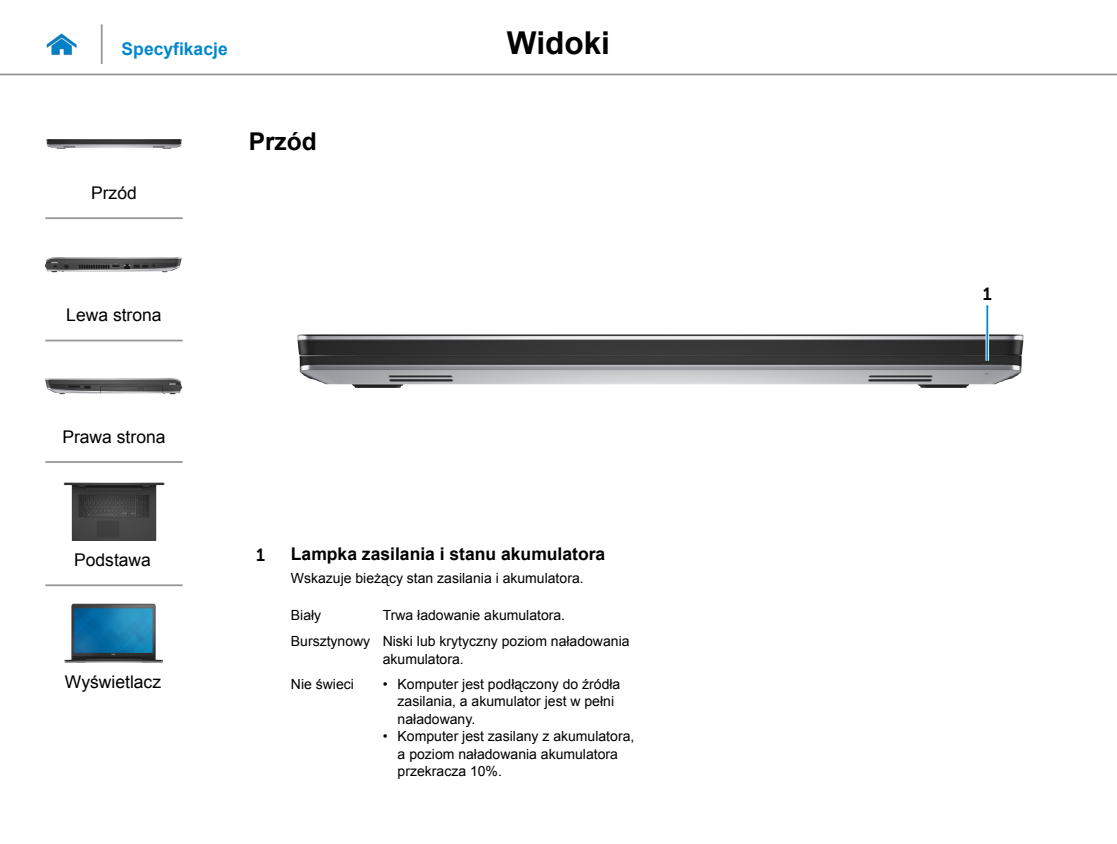
<style>
.page{position:relative;width:1117px;height:844px;background:#fff}
.page>*{position:absolute;margin:0;border:0;box-sizing:border-box;transform-origin:0 0}
.t1{font:700 31.5px "Arial";color:#000}
.Head2{font:700 24.5px "Arial";color:#000}
.t2{font:17.5px "Arial";color:#000}
.Callout_Head{font:700 17.5px "Arial";color:#000}
.Hyperlink{font:700 17.5px "Arial";color:#0087cc}
.Callout-L{font:17.5px "Museo Sans For Dell 700";color:#000}
.Callout_description{font:14px/17.5px "Arial";color:#000}
</style>
<div class="page">
<hr style="left:0;top:74px;width:1116px;height:1px;background:#939598">
<img style="left:46px;top:33px;width:31px;height:23px">
<img style="left:297px;top:328px;width:727px;height:60px">
<hr style="left:985px;top:305px;width:3px;height:55px;background:#fff">
<hr style="left:986px;top:305px;width:1px;height:55px;background:#0087cc">
<hr style="left:101px;top:24px;width:2px;height:40px;background:#939598">
<img style="left:46px;top:139px;width:136px;height:10px">
<img style="left:45px;top:257px;width:137px;height:16px">
<img style="left:45px;top:378px;width:137px;height:16px">
<img style="left:64px;top:482px;width:100px;height:58px">
<img style="left:65px;top:603px;width:98px;height:59px">
<hr style="left:45px;top:217px;width:138px;height:2px;background:#939598">
<hr style="left:45px;top:339px;width:138px;height:2px;background:#939598">
<hr style="left:45px;top:461px;width:138px;height:2px;background:#939598">
<hr style="left:45px;top:584px;width:138px;height:2px;background:#939598">
<p class="Hyperlink" style="left:122px;top:37px;width:108px">Specyfikacje</p>
<h1 class="t1" style="left:507px;top:22px;width:104px">Widoki</h1>
<p class="t2" style="left:91px;top:181px;width:47px">Przód</p>
<p class="t2" style="left:66px;top:303px;width:97px">Lewa strona</p>
<p class="t2" style="left:62px;top:425px;width:105px">Prawa strona</p>
<p class="t2" style="left:74px;top:548px;width:78px">Podstawa</p>
<p class="t2" style="left:65px;top:670px;width:98px">Wyświetlacz</p>
<p class="Head2" style="left:249px;top:125px;width:70px">Przód</p>
<p class="Callout-L" style="left:256px;top:544px;width:10px">1</p>
<p class="Callout_Head" style="left:291px;top:542px;width:316px">Lampka zasilania i stanu akumulatora</p>
<p class="Callout_description" style="left:291px;top:569px;width:294px">Wskazuje bieżący stan zasilania i akumulatora.</p>
<p class="Callout_description" style="left:291px;top:606px;width:32px">Biały</p>
<p class="Callout_description" style="left:382px;top:606px;width:184px">Trwa ładowanie akumulatora.</p>
<p class="Callout_description" style="left:291px;top:632px;width:81px">Bursztynowy</p>
<p class="Callout_description" style="left:382px;top:632px;width:248px">Niski lub krytyczny poziom naładowania akumulatora.</p>
<p class="Callout_description" style="left:291px;top:675px;width:64px">Nie świeci</p>
<p class="Callout_description" style="left:397px;top:675px;width:224px;text-indent:-15px">• Komputer jest podłączony do źródła zasilania, a akumulator jest w pełni naładowany.</p>
<p class="Callout_description" style="left:397px;top:727px;width:238px;text-indent:-15px">• Komputer jest zasilany z akumulatora, a poziom naładowania akumulatora przekracza 10%.</p>
<p class="Callout-L" style="left:982px;top:284px;width:10px">1</p>
</div>
